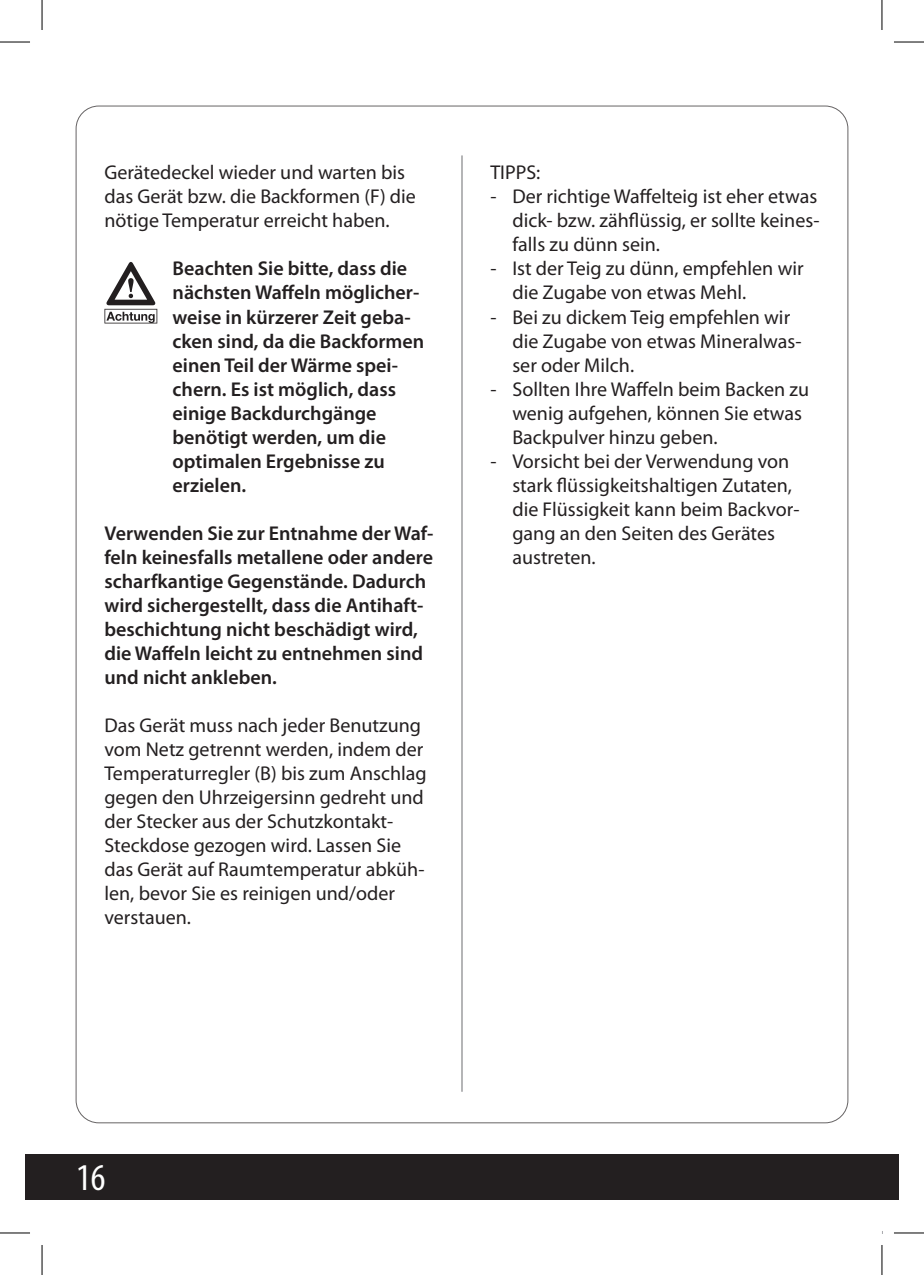
<style>
.page{position:relative;width:924px;height:1275px;background:#fff}
.page>*{position:absolute;margin:0;border:0;box-sizing:border-box;transform-origin:0 0}
.t1{font:condensed 38px "Myriad Pro";color:#fff}
.t2{font:20px/24px "Myriad Pro";color:#231f20}
.t3{font:600 20px/24px "Myriad Pro";color:#231f20}
</style>
<div class="page">
<div style="left:25px;top:1154px;width:873px;height:45px;background:#231f20"></div>
<hr style="left:461px;top:155px;width:1px;height:936px;background:#6c6d70">
<svg style="left:104px;top:262px;width:53px;height:61px"></svg>
<hr style="left:0;top:42px;width:30px;height:1px;background:#000">
<hr style="left:893px;top:42px;width:30px;height:1px;background:#000">
<hr style="left:0;top:1232px;width:30px;height:1px;background:#000">
<hr style="left:893px;top:1232px;width:30px;height:1px;background:#000">
<hr style="left:42px;top:0;width:1px;height:30px;background:#000">
<hr style="left:42px;top:1245px;width:1px;height:30px;background:#000">
<hr style="left:881px;top:0;width:1px;height:30px;background:#000">
<hr style="left:881px;top:1245px;width:1px;height:30px;background:#000">
<p class="t2" style="left:104px;top:161px;width:313px">Gerätedeckel wieder und warten bis das Gerät bzw. die Backformen (F) die nötige Temperatur erreicht haben.</p>
<p class="t3" style="left:172px;top:256px;width:253px">Beachten Sie bitte, dass die nächsten Waffeln möglicher&shy;weise in kürzerer Zeit geba&shy;cken sind, da die Backformen einen Teil der Wärme spei&shy;chern. Es ist möglich, dass einige Backdurchgänge benötigt werden, um die optimalen Ergebnisse zu erzielen.</p>
<p class="t3" style="left:104px;top:520px;width:330px">Verwenden Sie zur Entnahme der Waf&shy;feln keinesfalls metallene oder andere scharfkantige Gegenstände. Dadurch wird sichergestellt, dass die Antihaft&shy;beschichtung nicht beschädigt wird, die Waffeln leicht zu entnehmen sind und nicht ankleben.</p>
<p class="t2" style="left:104px;top:713px;width:323px">Das Gerät muss nach jeder Benutzung vom Netz getrennt werden, indem der Temperaturregler (B) bis zum Anschlag gegen den Uhrzeigersinn gedreht und der Stecker aus der Schutzkontakt-Steckdose gezogen wird. Lassen Sie das Gerät auf Raumtemperatur abküh&shy;len, bevor Sie es reinigen und/oder verstauen.</p>
<p class="t2" style="left:490px;top:161px;width:51px">TIPPS:</p>
<p class="t2" style="left:512px;top:185px;width:308px;text-align:justify;text-indent:-22px">- Der richtige Waffelteig ist eher etwas dick- bzw. zähflüssig, er sollte keines&shy;falls zu dünn sein.</p>
<p class="t2" style="left:512px;top:257px;width:292px;text-indent:-22px">- Ist der Teig zu dünn, empfehlen wir die Zugabe von etwas Mehl.</p>
<p class="t2" style="left:512px;top:305px;width:290px;text-indent:-22px">- Bei zu dickem Teig empfehlen wir die Zugabe von etwas Mineralwas&shy;ser oder Milch.</p>
<p class="t2" style="left:512px;top:377px;width:298px;text-indent:-22px">- Sollten Ihre Waffeln beim Backen zu wenig aufgehen, können Sie etwas<br>Backpulver hinzu geben.</p>
<p class="t2" style="left:512px;top:449px;width:288px;text-indent:-22px">- Vorsicht bei der Verwendung von stark flüssigkeitshaltigen Zutaten, die Flüssigkeit kann beim Backvor&shy;gang an den Seiten des Gerätes austreten.</p>
<h1 class="t1" style="left:76px;top:1154px;width:31px">16</h1>
</div>
